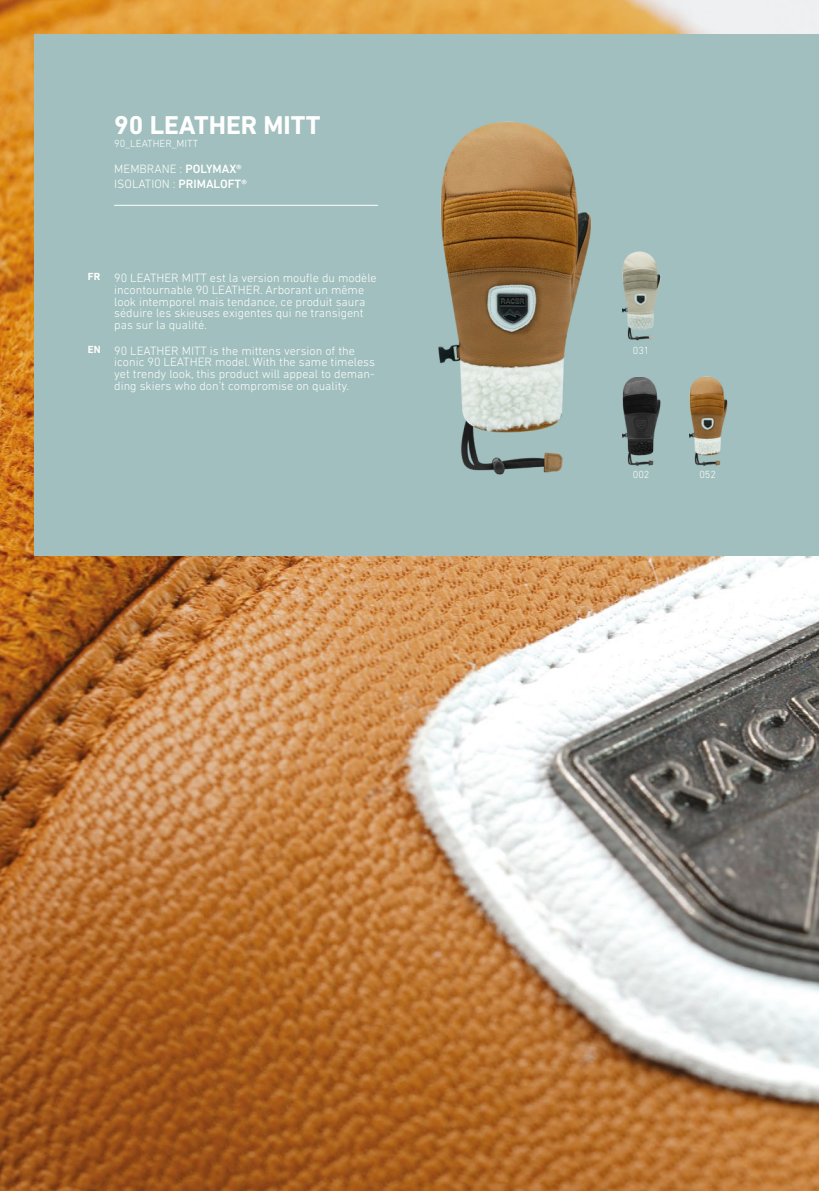
<style>
.page{position:relative;width:819px;height:1191px;background:#fff}
.page>*{position:absolute;margin:0;border:0;box-sizing:border-box;transform-origin:0 0}
.t1{font:700 26.25px "DIN Next LT Pro";color:#fff}
.t2{font:300 12.25px/11.9px "DIN Next LT Pro";color:#fff}
.t3{font:500 12.25px "DIN Next LT Pro";color:#fff}
.t4{font:300 10.5px "DIN Next LT Pro";color:#fff}
.t5{font:700 10.5px "DIN Next LT Pro";color:#fff}
.s1{font-weight:300}
.s2{font-weight:700;font-size:10.5px}
</style>
<div class="page">
<img style="left:0;top:0;width:819px;height:1191px">
<div style="left:35px;top:35px;width:784px;height:521px;background:#a0bfbe"></div>
<img style="left:622px;top:377px;width:39px;height:89px">
<img style="left:689px;top:376px;width:39px;height:90px">
<img style="left:622px;top:251px;width:39px;height:90px">
<img style="left:438px;top:121px;width:153px;height:354px">
<hr style="left:114px;top:205px;width:264px;height:1px;background:#fff">
<h1 class="t1" style="left:114px;top:110px;width:208px">90 LEATHER MITT</h1>
<p class="t4" style="left:114px;top:137px;width:23px">90_LEATHER</p>
<p class="t4" style="left:172px;top:137px;width:11px">_MITT</p>
<p class="t2" style="left:114px;top:163px;width:9px">MEMBRANE</p>
<p class="t3" style="left:179px;top:162px;width:64px"><span class="s1">:</span> POLYMAX®</p>
<p class="t2" style="left:114px;top:178px;width:5px">ISOLATION</p>
<p class="t3" style="left:173px;top:177px;width:75px"><span class="s1">:</span> PRIMALOFT®</p>
<p class="t5" style="left:88px;top:271px;width:14px">FR</p>
<p class="t2" style="left:114px;top:271px;width:264px;text-indent:96px">est la version moufle du modèle incontournable 90 LEATHER</p>
<p class="t2" style="left:114px;top:271px;width:24px">90 LEATHER</p>
<p class="t2" style="left:182px;top:271px;width:7px">MITT</p>
<p class="t2" style="left:114px;top:283px;width:252px;text-indent:146px">. Arborant un même look intemporel mais tendance, ce produit saura séduire les skieuses exigentes qui ne transigent pas sur la qualité.</p>
<p class="t2" style="left:88px;top:344px;width:51px"><span class="s2">EN</span> 90 LEATHER</p>
<p class="t2" style="left:182px;top:344px;width:7px">MITT</p>
<p class="t2" style="left:210px;top:344px;width:146px">is the mittens version of the</p>
<p class="t2" style="left:114px;top:356px;width:57px">iconic 90 LEATHER</p>
<p class="t2" style="left:114px;top:356px;width:262px;text-align:justify;text-indent:101px">model. With the same timeless yet trendy look, this product will appeal to deman&shy;ding skiers who don’t compromise on quality.</p>
<p class="t4" style="left:632px;top:344px;width:18px">031</p>
<p class="t4" style="left:632px;top:468px;width:18px">002</p>
<p class="t4" style="left:699px;top:468px;width:18px">052</p>
</div>
